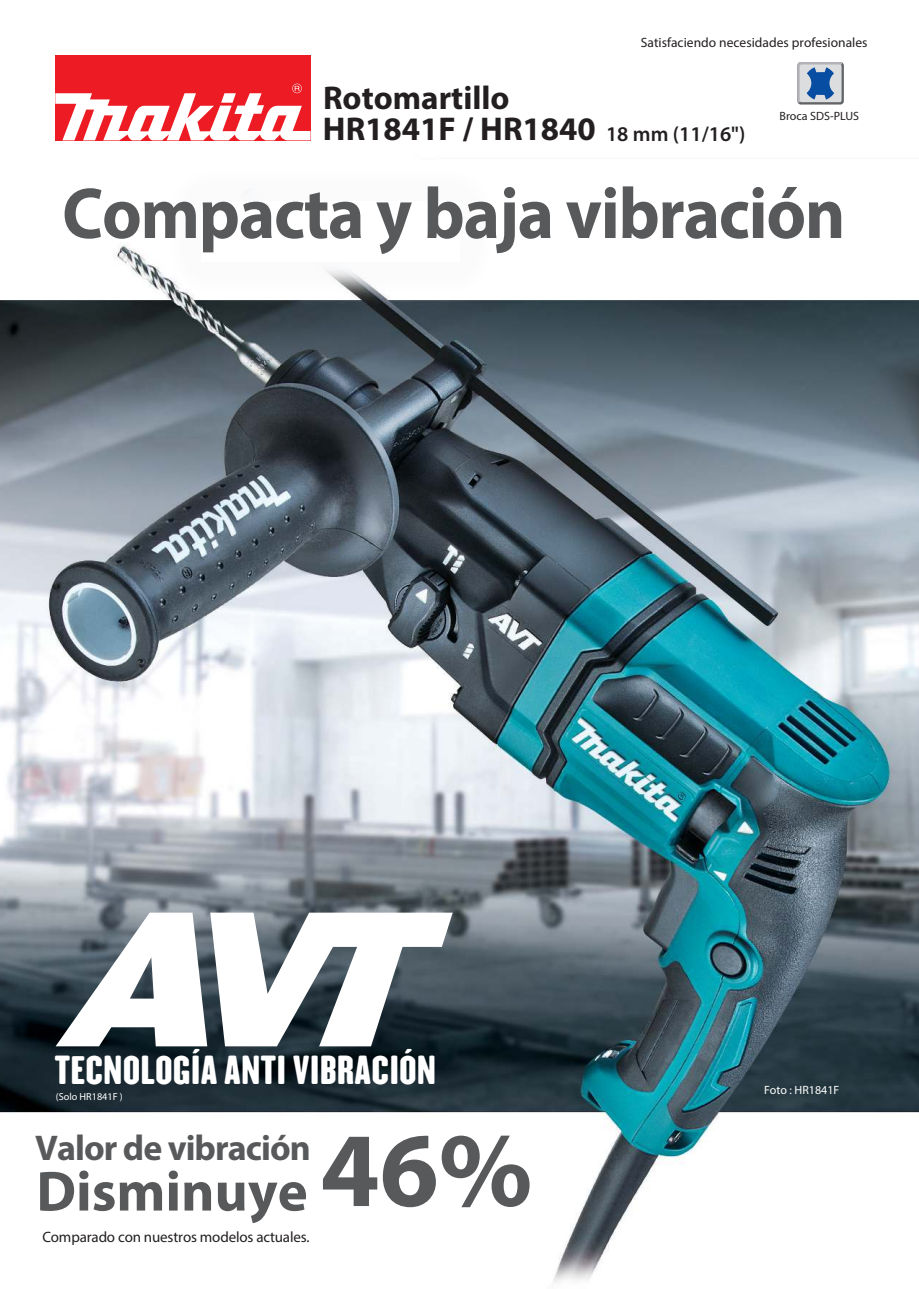
<style>
.page{position:relative;width:919px;height:1289px;background:#fff}
.page>*{position:absolute;margin:0;border:0;box-sizing:border-box;transform-origin:0 0}
.t1{font:700 72.6px "Myriad Pro";letter-spacing:-.02em;color:#58595b;scale:.95 1}
.t2{font:700 57px "Myriad Pro";color:#58595b}
.t3{font:700 35.85px "Myriad Pro";letter-spacing:-.025em;color:#58595b}
.t4{font:35.7px "H.H.Samuel";color:#fff;scale:1.24 1}
.t5{font:700 33px "Myriad Pro";color:#231f20}
.t6{font:15px "Myriad Pro";letter-spacing:-.01em;color:#231f20}
.t7{font:13.5px "Myriad Pro";color:#231f20}
.t8{font:12px "Myriad Pro";color:#231f20}
.t9{font:12px "Myriad Pro";color:#fff}
.t10{font:10.2px "Myriad Pro";color:#fff}
.s1{font-weight:600;font-size:21px}
.s2{font-size:106.5px}
</style>
<div class="page">
<img style="left:0;top:127px;width:918px;height:1156px">
<div style="left:797px;top:62px;width:46px;height:42px;background:#636466;border-radius:4px"></div>
<svg style="left:797px;top:62px;width:45px;height:41px;background:#8fa7c2"></svg>
<div style="left:55px;top:55px;width:255px;height:85px;background:#ed1c24"></div>
<svg style="left:55px;top:84px;width:255px;height:56px"></svg>
<img style="left:153px;top:152px;width:355px;height:158px">
<img style="left:176px;top:175px;width:309px;height:112px">
<div style="left:201px;top:201px;width:259px;height:61px;background:#fff"></div>
<svg style="left:56px;top:912px;width:396px;height:134px"></svg>
<p class="t5" style="left:323px;top:86px;width:188px">Rotomartillo</p>
<p class="t7" style="left:640px;top:38px;width:228px">Satisfaciendo necesidades profesionales</p>
<p class="t5" style="left:323px;top:117px;width:424px">HR1841F / HR1840 <span class="s1">18 mm (11/16")</span></p>
<p class="t8" style="left:779px;top:112px;width:81px">Broca SDS-PLUS</p>
<h1 class="t1" style="left:62px;top:186px;width:825px">Compacta y baja vibración</h1>
<p class="t4" style="left:54px;top:1054px;width:309px">TECNOLOGÍA ANTI VIBRACIÓN</p>
<p class="t10" style="left:56px;top:1092px;width:68px">(Solo HR1841F )</p>
<p class="t3" style="left:35px;top:1134px;width:277px">Valor de vibración</p>
<h2 class="t2" style="left:36px;top:1169px;width:497px">Disminuye <span class="s2">46%</span></h2>
<p class="t6" style="left:42px;top:1231px;width:269px">Comparado con nuestros modelos actuales.</p>
<p class="t9" style="left:764px;top:1085px;width:77px">Foto : HR1841F</p>
</div>
